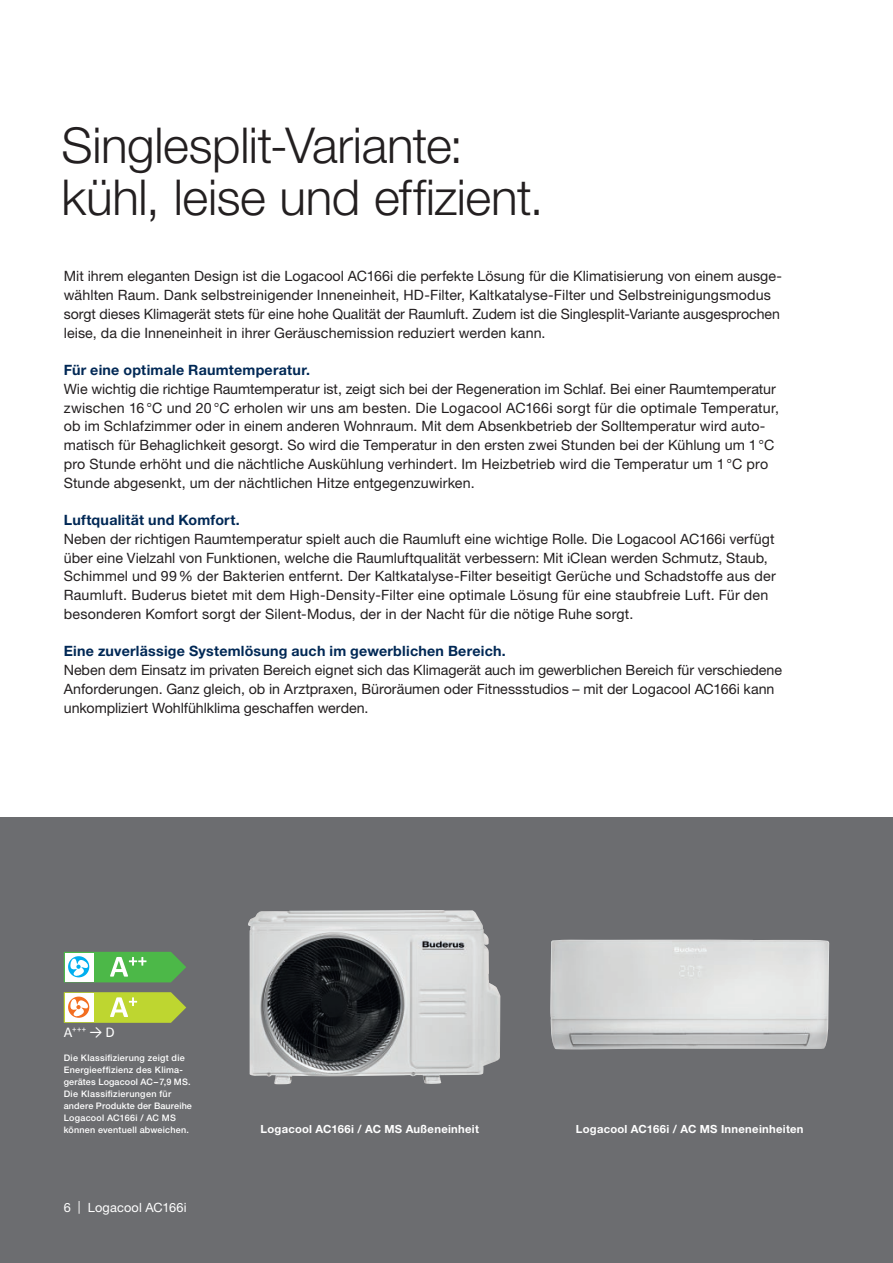
<style>
.page{position:relative;width:893px;height:1263px;background:#fff}
.page>*{position:absolute;margin:0;border:0;box-sizing:border-box;transform-origin:0 0}
.t1{font:300 49.5px/52.5px "Helvetica Neue LT Pro";letter-spacing:-.01em;color:#231f20}
.t2{font:15px "Calibri";color:#fff}
.t3{font:14.25px/18.8px "Helvetica Neue LT Pro";letter-spacing:.005em;color:#231f20}
.t4{font:700 14.25px "Helvetica Neue LT Pro";letter-spacing:.015em;color:#002855}
.t5{font:12.75px "Helvetica Neue LT Pro";letter-spacing:.01em;color:#fff}
.t6{font:700 11.25px "Helvetica Neue LT Pro";letter-spacing:.025em;color:#fff}
.t7{font:500 9px/12px "Helvetica Neue LT Pro";letter-spacing:.025em;color:#fff}
</style>
<div class="page">
<div style="left:0;top:817px;width:893px;height:446px;background:#6c6d70"></div>
<img style="left:550px;top:940px;width:279px;height:110px">
<img style="left:248px;top:910px;width:252px;height:174px">
<svg style="left:64px;top:952px;width:122px;height:30px;background:#75c47e"></svg>
<svg style="left:64px;top:992px;width:122px;height:31px;background:#c9d262"></svg>
<h1 class="t1" style="left:62px;top:118px;width:483px">Singlesplit-Variante: kühl, leise und effizient.</h1>
<p class="t3" style="left:64px;top:266px;width:718px">Mit ihrem eleganten Design ist die Logacool AC166i die perfekte Lösung für die Klimatisierung von einem ausge&shy;wählten Raum. Dank selbstreinigender Inneneinheit, HD-Filter, Kaltkatalyse-Filter und Selbstreinigungsmodus sorgt dieses Klimagerät stets für eine hohe Qualität der Raumluft. Zudem ist die Singlesplit-Variante ausgesprochen leise, da die Inneneinheit in ihrer Geräuschemission reduziert werden kann.</p>
<p class="t4" style="left:64px;top:361px;width:248px">Für eine optimale Raumtemperatur.</p>
<p class="t3" style="left:64px;top:379px;width:717px">Wie wichtig die richtige Raumtemperatur ist, zeigt sich bei der Regeneration im Schlaf. Bei einer Raumtemperatur zwischen 16 °C und 20 °C erholen wir uns am besten. Die Logacool AC166i sorgt für die optimale Temperatur, ob im Schlafzimmer oder in einem anderen Wohnraum. Mit dem Absenkbetrieb der Solltemperatur wird auto&shy;matisch für Behaglichkeit gesorgt. So wird die Temperatur in den ersten zwei Stunden bei der Kühlung um 1°C pro Stunde erhöht und die nächtliche Auskühlung verhindert. Im Heizbetrieb wird die Temperatur um 1°C pro Stunde abgesenkt, um der nächtlichen Hitze entgegenzuwirken.</p>
<p class="t4" style="left:64px;top:511px;width:178px">Luftqualität und Komfort.</p>
<p class="t3" style="left:64px;top:529px;width:713px">Neben der richtigen Raumtemperatur spielt auch die Raumluft eine wichtige Rolle. Die Logacool AC166i verfügt über eine Vielzahl von Funktionen, welche die Raumluftqualität verbessern: Mit iClean werden Schmutz, Staub, Schimmel und 99% der Bakterien entfernt. Der Kaltkatalyse-Filter beseitigt Gerüche und Schadstoffe aus der Raumluft. Buderus bietet mit dem High-Density-Filter eine optimale Lösung für eine staubfreie Luft. Für den besonderen Komfort sorgt der Silent-Modus, der in der Nacht für die nötige Ruhe sorgt.</p>
<p class="t4" style="left:64px;top:642px;width:444px">Eine zuverlässige Systemlösung auch im gewerblichen Bereich.</p>
<p class="t3" style="left:64px;top:660px;width:720px">Neben dem Einsatz im privaten Bereich eignet sich das Klimagerät auch im gewerblichen Bereich für verschiedene<br>Anforderungen. Ganz gleich, ob in Arztpraxen, Büroräumen oder Fitnessstudios – mit der Logacool AC166i kann unkompliziert Wohlfühlklima geschaffen werden.</p>
<p class="t2" style="left:64px;top:1022px;width:53px">A<sup>+++</sup> → D</p>
<p class="t7" style="left:64px;top:1052px;width:130px">Die Klassifizierung zeigt die<br>Energieeffizienz des Klima&shy;gerätes Logacool AC–7,9 MS.<br>Die Klassifizierungen für andere Produkte der Baureihe<br>Logacool AC166i / AC MS können eventuell abweichen.</p>
<p class="t5" style="left:64px;top:1199px;width:124px">6 | Logacool AC166i</p>
<p class="t6" style="left:261px;top:1122px;width:220px">Logacool AC166i / AC MS Außeneinheit</p>
<p class="t6" style="left:576px;top:1122px;width:229px">Logacool AC166i / AC MS Inneneinheiten</p>
</div>
